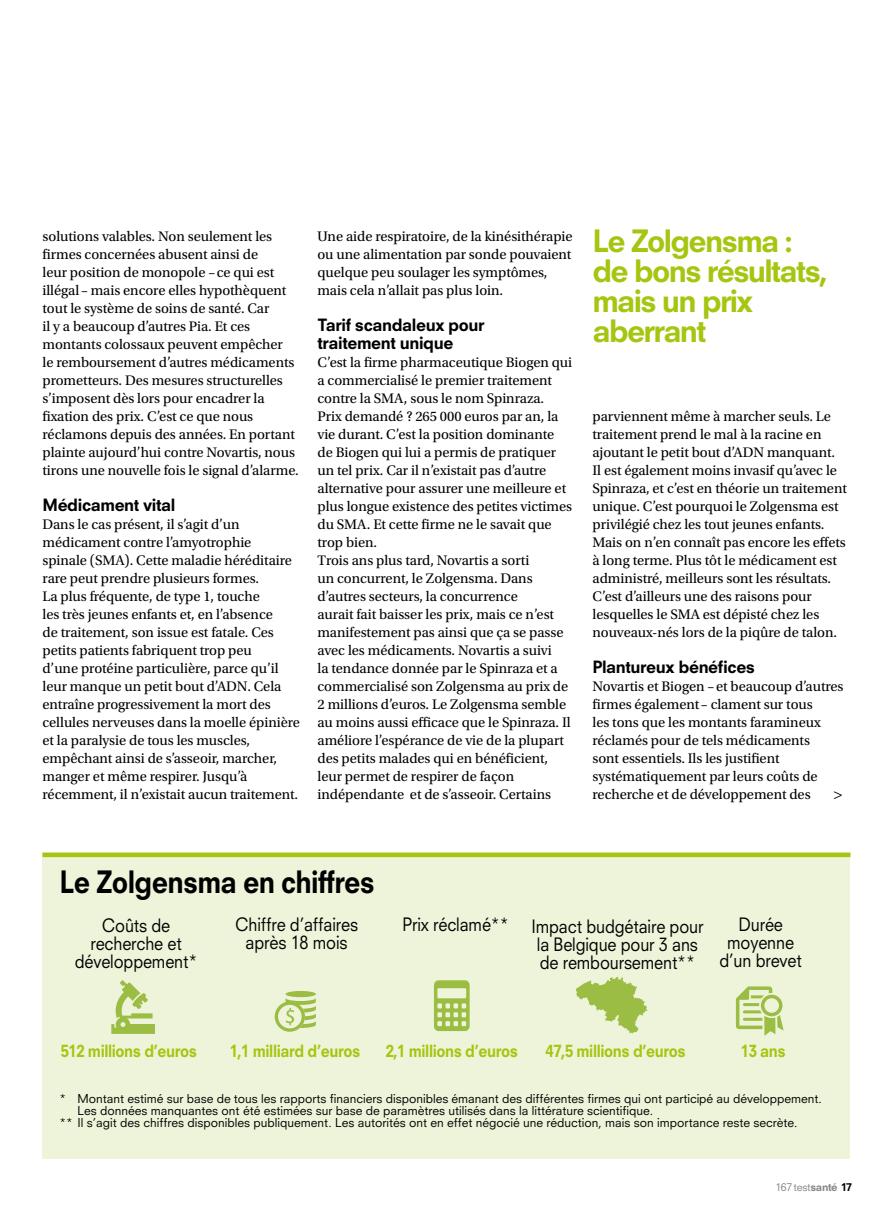
<style>
.page{position:relative;width:893px;height:1212px;background:#fff}
.page>*{position:absolute;margin:0;border:0;box-sizing:border-box;transform-origin:0 0}
.t1{font:800 30px/30px "Neuzeit SLT Std";letter-spacing:-.06em;color:#a4c610}
.t2{font:800 30px "Neuzeit SLT Std";letter-spacing:-.03em;color:#000;scale:.9 1}
.t3{font:18px/18px "Neuzeit SLT Std";letter-spacing:-.01em;color:#000;text-align:center;scale:.9 1}
.t4{font:800 16.5px "Neuzeit SLT Std";letter-spacing:-.03em;color:#a4c610;scale:.9 1}
.t5{font:800 16.5px/18px "Neuzeit SLT Std";letter-spacing:-.025em;color:#000}
.t6{font:15px "Neuzeit SLT Std";color:#000}
.t7{font:14.55px/18px "Utopia Std";letter-spacing:-.005em;color:#000}
.t8{font:12px "Neuzeit SLT Std";color:#000}
.t9{font:10.5px "Neuzeit SLT Std";letter-spacing:-.025em;color:#868786}
.s1{font-weight:800}
.s2{font-weight:800;color:#000}
</style>
<div class="page">
<div style="left:43px;top:853px;width:807px;height:306px;background:#eef4da"></div>
<hr style="left:43px;top:853px;width:807px;height:4px;background:#a4c610">
<svg style="left:111px;top:980px;width:44px;height:54px"></svg>
<div style="left:286px;top:991px;width:30px;height:6px;background:#9cbd44;border-radius:50%"></div>
<svg style="left:275px;top:998px;width:41px;height:34px"></svg>
<svg style="left:434px;top:980px;width:36px;height:51px"></svg>
<svg style="left:576px;top:977px;width:72px;height:57px"></svg>
<svg style="left:736px;top:986px;width:48px;height:50px"></svg>
<p class="t7" style="left:43px;top:227px;width:258px">solutions valables. Non seulement les firmes concernées abusent ainsi de<br>leur position de monopole –ce qui est illégal– mais encore elles hypothèquent tout le système de soins de santé. Car<br>il y a beaucoup d’autres Pia. Et ces montants colossaux peuvent empêcher<br>le remboursement d’autres médicaments prometteurs. Des mesures structurelles s’imposent dès lors pour encadrer la fixation des prix. C’est ce que nous réclamons depuis des années. En portant plainte aujourd’hui contre Novartis, nous tirons une nouvelle fois le signal d’alarme.</p>
<p class="t5" style="left:43px;top:495px;width:134px">Médicament vital</p>
<p class="t7" style="left:43px;top:515px;width:259px">Dans le cas présent, il s’agit d’un médicament contre l’amyotrophie<br>spinale (SMA). Cette maladie héréditaire rare peut prendre plusieurs formes.<br>La plus fréquente, de type 1, touche<br>les très jeunes enfants et, en l’absence<br>de traitement, son issue est fatale. Ces petits patients fabriquent trop peu<br>d’une protéine particulière, parce qu’il leur manque un petit bout d’ADN. Cela entraîne progressivement la mort des cellules nerveuses dans la moelle épinière et la paralysie de tous les muscles, empêchant ainsi de s’asseoir, marcher, manger et même respirer. Jusqu’à récemment, il n’existait aucun traitement.</p>
<p class="t7" style="left:317px;top:227px;width:257px">Une aide respiratoire, de la kinésithérapie ou une alimentation par sonde pouvaient quelque peu soulager les symptômes, mais cela n’allait pas plus loin.</p>
<p class="t5" style="left:317px;top:315px;width:169px">Tarif scandaleux pour traitement unique</p>
<p class="t7" style="left:317px;top:353px;width:256px">C’est la firme pharmaceutique Biogen qui a commercialisé le premier traitement contre la SMA, sous le nom Spinraza.<br>Prix demandé ? 265 000 euros par an, la vie durant. C’est la position dominante de Biogen qui lui a permis de pratiquer un tel prix. Car il n’existait pas d’autre alternative pour assurer une meilleure et plus longue existence des petites victimes du SMA. Et cette firme ne le savait que trop bien.<br>Trois ans plus tard, Novartis a sorti<br>un concurrent, le Zolgensma. Dans d’autres secteurs, la concurrence<br>aurait fait baisser les prix, mais ce n’est manifestement pas ainsi que ça se passe avec les médicaments. Novartis a suivi<br>la tendance donnée par le Spinraza et a commercialisé son Zolgensma au prix de 2 millions d’euros. Le Zolgensma semble au moins aussi efficace que le Spinraza. Il améliore l’espérance de vie de la plupart des petits malades qui en bénéficient, leur permet de respirer de façon indépendante et de s’asseoir. Certains</p>
<h1 class="t1" style="left:592px;top:226px;width:237px">Le Zolgensma : de bons résultats, mais un prix aberrant</h1>
<p class="t7" style="left:592px;top:407px;width:256px">parviennent même à marcher seuls. Le traitement prend le mal à la racine en ajoutant le petit bout d’ADN manquant.<br>Il est également moins invasif qu’avec le Spinraza, et c’est en théorie un traitement unique. C’est pourquoi le Zolgensma est privilégié chez les tout jeunes enfants.<br>Mais on n’en connaît pas encore les effets à long terme. Plus tôt le médicament est administré, meilleurs sont les résultats.<br>C’est d’ailleurs une des raisons pour lesquelles le SMA est dépisté chez les nouveaux-nés lors de la piqûre de talon.</p>
<p class="t5" style="left:592px;top:657px;width:164px">Plantureux bénéfices</p>
<p class="t7" style="left:592px;top:677px;width:253px">Novartis et Biogen –et beaucoup d’autres firmes également– clament sur tous<br>les tons que les montants faramineux réclamés pour de tels médicaments<br>sont essentiels. Ils les justifient systématiquement par leurs coûts de recherche et de développement des</p>
<p class="t6" style="left:833px;top:784px;width:10px">&gt;</p>
<h1 class="t2" style="left:60px;top:864px;width:352px">Le Zolgensma en chiffres</h1>
<p class="t3" style="left:75px;top:916px;width:138px">Coûts de recherche et développement*</p>
<p class="t3" style="left:235px;top:915px;width:138px">Chiffre d’affaires après 18 mois</p>
<p class="t3" style="left:402px;top:915px;width:120px">Prix réclamé**</p>
<p class="t3" style="left:531px;top:917px;width:193px">Impact budgétaire pour la Belgique pour 3 ans de remboursement**</p>
<p class="t3" style="left:719px;top:915px;width:93px">Durée moyenne d’un brevet</p>
<p class="t4" style="left:61px;top:1040px;width:153px">512 millions d’euros</p>
<p class="t4" style="left:230px;top:1040px;width:147px">1,1 milliard d’euros</p>
<p class="t4" style="left:386px;top:1040px;width:149px">2,1 millions d’euros</p>
<p class="t4" style="left:546px;top:1041px;width:157px">47,5 millions d’euros</p>
<p class="t4" style="left:741px;top:1040px;width:51px">13 ans</p>
<p class="t8" style="left:60px;top:1091px;width:764px">* Montant estimé sur base de tous les rapports financiers disponibles émanant des différentes firmes qui ont participé au développement.</p>
<p class="t8" style="left:78px;top:1103px;width:577px">Les données manquantes ont été estimées sur base de paramètres utilisés dans la littérature scientifique.</p>
<p class="t8" style="left:60px;top:1115px;width:739px">** Il s’agit des chiffres disponibles publiquement. Les autorités ont en effet négocié une réduction, mais son importance reste secrète.</p>
<p class="t9" style="left:775px;top:1180px;width:78px">167 test<span class="s1">santé</span> <span class="s2">17</span></p>
</div>
